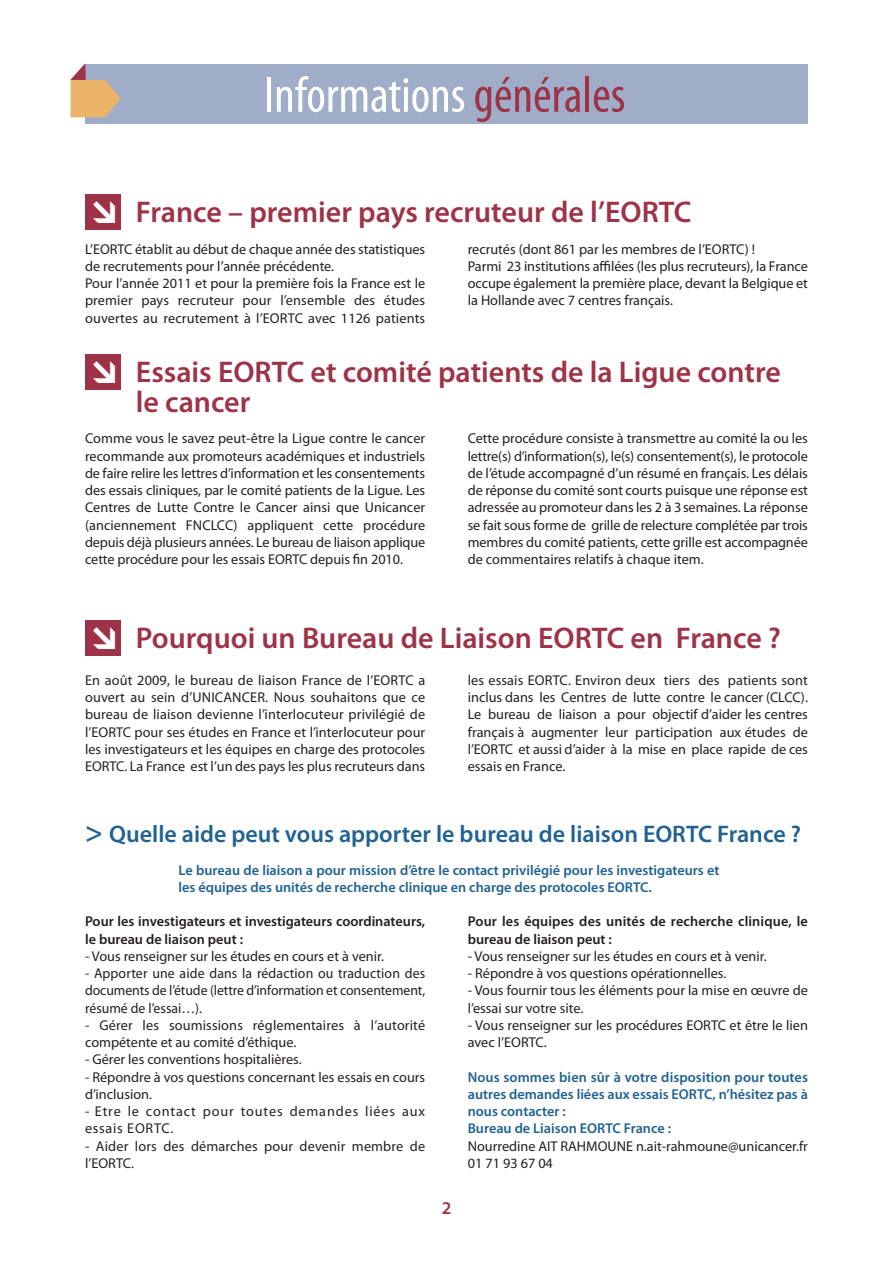
<style>
.page{position:relative;width:893px;height:1263px;background:#fff}
.page>*{position:absolute;margin:0;border:0;box-sizing:border-box;transform-origin:0 0}
.t1{font:condensed 51px "Myriad Pro";color:#fff}
.t2{font:600 30px/30px "Myriad Pro";color:#9e3347}
.t3{font:600 24px "Myriad Pro";color:#206292}
.t4{font:600 18px "Myriad Pro";color:#9e3347}
.t5{font:14.25px/17.2px "Myriad Pro";color:#231f20}
.t6{font:600 14.25px/17.2px "Myriad Pro";color:#206292}
.t7{font:600 14.25px/17.2px "Myriad Pro";color:#231f20}
.t8{font:14.25px/17.2px "Myriad Pro";letter-spacing:.06em;color:#231f20}
.s1{color:#9e3347}
.s2{color:#fff}
.s3{font-size:30px}
</style>
<div class="page">
<div style="left:85px;top:64px;width:723px;height:59px;background:#9fadc9"></div>
<svg style="left:70px;top:63px;width:51px;height:54px"></svg>
<div style="left:85px;top:194px;width:36px;height:36px;background:#9e3347"></div>
<div style="left:85px;top:354px;width:36px;height:35px;background:#9e3347"></div>
<div style="left:85px;top:620px;width:36px;height:36px;background:#9e3347"></div>
<h1 class="t1" style="left:264px;top:77px;width:363px">Informations <span class="s1">générales</span></h1>
<h2 class="t2" style="left:90px;top:199px;width:603px"><span class="s2">→</span> France – premier pays recruteur de l’EORTC</h2>
<p class="t5" style="left:85px;top:241px;width:342px">L’EORTC établit au début de chaque année des statistiques de recrutements pour l’année précédente.<br>Pour l’année 2011 et pour la première fois la France est le premier pays recruteur pour l’ensemble des études ouvertes au recrutement à l’EORTC avec 1126 patients</p>
<p class="t5" style="left:468px;top:241px;width:342px">recrutés (dont 861 par les membres de l’EORTC) !<br>Parmi 23 institutions affilées (les plus recruteurs), la France occupe également la première place, devant la Belgique et la Hollande avec 7 centres français.</p>
<h2 class="t2" style="left:136px;top:359px;width:647px">Essais EORTC et comité patients de la Ligue contre le cancer</h2>
<p class="t5" style="left:85px;top:431px;width:342px;text-align:justify">Comme vous le savez peut-être la Ligue contre le cancer recommande aux promoteurs académiques et industriels de faire relire les lettres d’information et les consentements des essais cliniques, par le comité patients de la Ligue. Les Centres de Lutte Contre le Cancer ainsi que Unicancer (anciennement FNCLCC) appliquent cette procédure depuis déjà plusieurs années. Le bureau de liaison applique cette procédure pour les essais EORTC depuis fin 2010.</p>
<p class="t5" style="left:468px;top:431px;width:342px;text-align:justify">Cette procédure consiste à transmettre au comité la ou les lettre(s) d’information(s), le(s) consentement(s), le protocole de l’étude accompagné d’un résumé en français. Les délais de réponse du comité sont courts puisque une réponse est adressée au promoteur dans les 2 à 3semaines. La réponse se fait sous forme de grille de relecture complétée par trois membres du comité patients, cette grille est accompagnée de commentaires relatifs à chaque item.</p>
<h2 class="t2" style="left:90px;top:625px;width:692px"><span class="s2">→</span> Pourquoi un Bureau de Liaison EORTC en France ?</h2>
<p class="t5" style="left:85px;top:673px;width:342px;text-align:justify">En août 2009, le bureau de liaison France de l’EORTC a ouvert au sein d’UNICANCER. Nous souhaitons que ce bureau de liaison devienne l’interlocuteur privilégié de l’EORTC pour ses études en France et l’interlocuteur pour les investigateurs et les équipes en charge des protocoles EORTC. La France est l’un des pays les plus recruteurs dans</p>
<p class="t5" style="left:468px;top:673px;width:342px;text-align:justify">les essais EORTC. Environ deux tiers des patients sont inclus dans les Centres de lutte contre le cancer (CLCC).<br>Le bureau de liaison a pour objectif d’aider les centres français à augmenter leur participation aux études de l’EORTC et aussi d’aider à la mise en place rapide de ces essais en France.</p>
<h3 class="t3" style="left:85px;top:825px;width:718px"><span class="s3">&gt;</span> Quelle aide peut vous apporter le bureau de liaison EORTC France ?</h3>
<p class="t6" style="left:179px;top:862px;width:542px">Le bureau de liaison a pour mission d’être le contact privilégié pour les investigateurs et les équipes des unités de recherche clinique en charge des protocoles EORTC.</p>
<p class="t7" style="left:85px;top:914px;width:342px">Pour les investigateurs et investigateurs coordinateurs, le bureau de liaison peut :</p>
<p class="t5" style="left:85px;top:949px;width:300px">- Vous renseigner sur les études en cours et à venir.</p>
<p class="t5" style="left:85px;top:966px;width:342px;text-align:justify">- Apporter une aide dans la rédaction ou traduction des documents de l’étude (lettre d’information et consentement, résumé de l’essai…).</p>
<p class="t5" style="left:85px;top:1018px;width:342px">- Gérer les soumissions réglementaires à l’autorité compétente et au comité d’éthique.</p>
<p class="t5" style="left:85px;top:1052px;width:218px">- Gérer les conventions hospitalières.</p>
<p class="t5" style="left:85px;top:1069px;width:342px">- Répondre à vos questions concernant les essais en cours d’inclusion.</p>
<p class="t8" style="left:85px;top:1104px;width:342px">- Etre le contact pour toutes demandes liées aux essais EORTC.</p>
<p class="t5" style="left:85px;top:1138px;width:342px">- Aider lors des démarches pour devenir membre de l’EORTC.</p>
<p class="t4" style="left:442px;top:1201px;width:11px">2</p>
<p class="t7" style="left:468px;top:914px;width:342px">Pour les équipes des unités de recherche clinique, le bureau de liaison peut :</p>
<p class="t5" style="left:468px;top:949px;width:300px">- Vous renseigner sur les études en cours et à venir.</p>
<p class="t5" style="left:468px;top:966px;width:260px">- Répondre à vos questions opérationnelles.</p>
<p class="t5" style="left:468px;top:983px;width:342px">- Vous fournir tous les éléments pour la mise en œuvre de l’essai sur votre site.</p>
<p class="t5" style="left:468px;top:1018px;width:342px">- Vous renseigner sur les procédures EORTC et être le lien avec l’EORTC.</p>
<p class="t6" style="left:468px;top:1069px;width:342px">Nous sommes bien sûr à votre disposition pour toutes autres demandes liées aux essais EORTC, n’hésitez pas à nous contacter :<br>Bureau de Liaison EORTC France :</p>
<p class="t5" style="left:468px;top:1138px;width:342px">Nourredine AIT RAHMOUNE n.ait-rahmoune@unicancer.fr<br>01 71 93 67 04</p>
</div>
